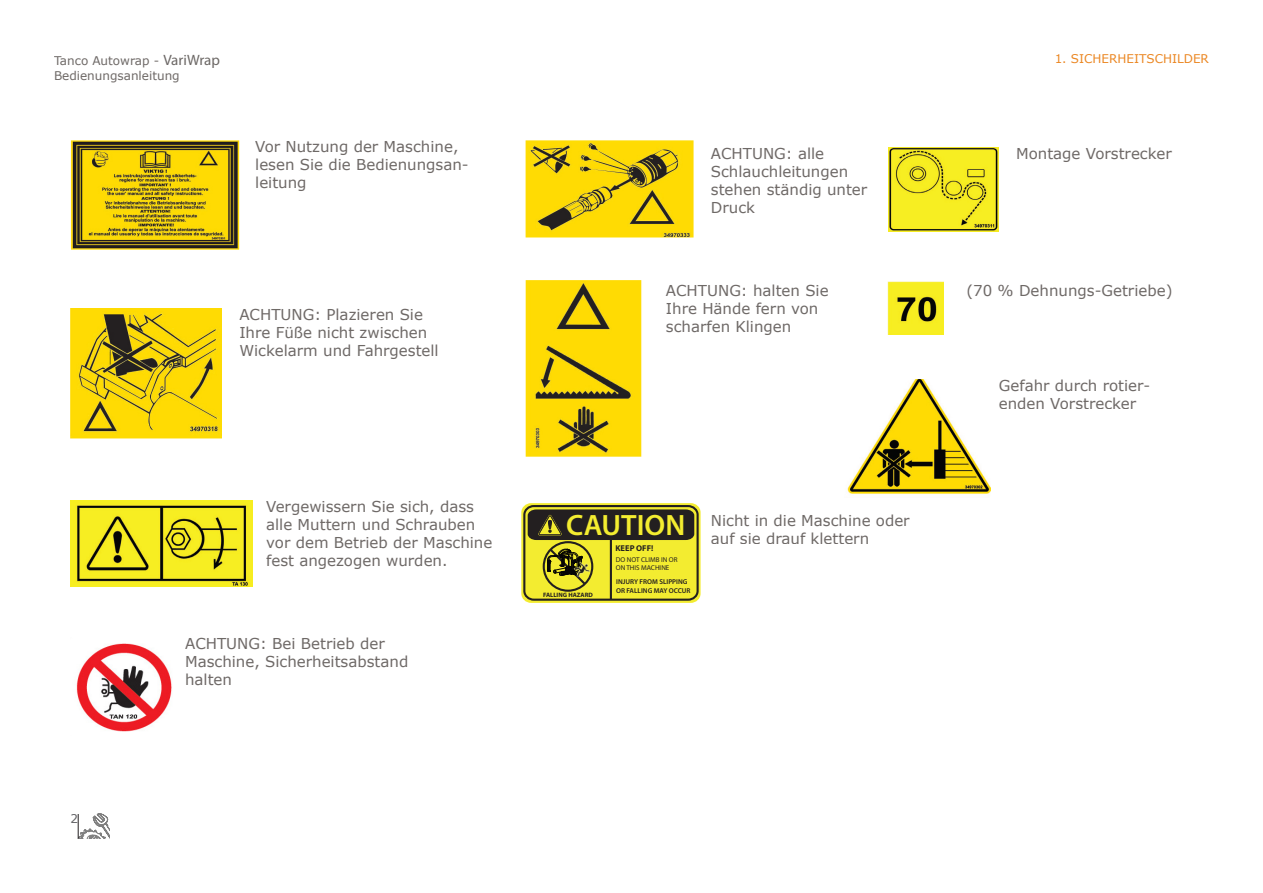
<style>
.page{position:relative;width:1263px;height:893px;background:#fff}
.page>*{position:absolute;margin:0;border:0;box-sizing:border-box;transform-origin:0 0}
.t1{font:15px/18px "Verdana";color:#3e3734}
.t2{font:12px/14.4px "Verdana";color:#3e3734}
.t3{font:12px "Verdana";color:#eb8723}
.t4{font:12px "Verdana";color:#636366}
.t5{font:700 8.4px "Myriad Pro";color:#231f20}
.t6{font:600 7.05px/8.4px "Myriad Pro";color:#231f20}
.t7{font:7.05px/8.4px "Myriad Pro";color:#231f20}
.t8{font:700 6.3px "Myriad Pro";color:#231f20}
.s1{font-family:"Myriad Pro";font-size:15px;color:#3b3532}
</style>
<div class="page">
<svg style="left:78px;top:813px;width:31px;height:26px"></svg>
<img style="left:71px;top:140px;width:168px;height:110px">
<img style="left:526px;top:140px;width:167px;height:97px">
<img style="left:847px;top:379px;width:143px;height:115px">
<img style="left:526px;top:280px;width:116px;height:177px">
<img style="left:71px;top:501px;width:182px;height:85px">
<img style="left:76px;top:643px;width:96px;height:89px">
<img style="left:71px;top:308px;width:151px;height:130px">
<div style="left:521px;top:503px;width:179px;height:100px;background:#f3ec30;border-radius:10px"></div>
<div style="left:523px;top:505px;width:176px;height:96px;border:2px solid #231f20;border-radius:9px"></div>
<svg style="left:528px;top:509px;width:166px;height:31px;background:#2e2a20"></svg>
<hr style="left:610px;top:538px;width:2px;height:61px;background:#231f20">
<div style="left:543px;top:541px;width:50px;height:51px;border:2px solid #231f20;border-radius:50%"></div>
<svg style="left:547px;top:547px;width:40px;height:40px"></svg>
<img style="left:571px;top:559px;width:22px;height:20px">
<img style="left:888px;top:282px;width:55px;height:53px">
<img style="left:888px;top:147px;width:111px;height:84px">
<p class="t2" style="left:54px;top:54px;width:168px">Tanco Autowrap - <span class="s1">VariWrap<br></span>Bedienungsanleitung</p>
<p class="t1" style="left:255px;top:137px;width:215px">Vor Nutzung der Maschine, lesen Sie die Bedienungsan&shy;leitung</p>
<p class="t1" style="left:239px;top:305px;width:201px">ACHTUNG: Plazieren Sie<br>Ihre Füße nicht zwischen<br>Wickelarm und Fahrgestell</p>
<p class="t1" style="left:711px;top:144px;width:158px">ACHTUNG: alle<br>Schlauchleitungen stehen ständig unter<br>Druck</p>
<p class="t1" style="left:666px;top:282px;width:164px">ACHTUNG: halten Sie<br>Ihre Hände fern von scharfen Klingen</p>
<p class="t4" style="left:70px;top:811px;width:9px">2</p>
<p class="t1" style="left:266px;top:498px;width:228px">Vergewissern Sie sich, dass alle Muttern und Schrauben vor dem Betrieb der Maschine fest angezogen wurden.</p>
<p class="t1" style="left:185px;top:634px;width:225px">ACHTUNG: Bei Betrieb der<br>Maschine, Sicherheitsabstand halten</p>
<p class="t1" style="left:566px;top:511px;width:345px;text-indent:145px">Nicht in die Maschine oder<br><sup>CAUTION</sup> auf sie drauf klettern</p>
<p class="t5" style="left:615px;top:542px;width:39px">KEEP OFF!</p>
<p class="t7" style="left:616px;top:555px;width:63px">DO NOT CLIMB IN OR<br>ON THIS MACHINE</p>
<p class="t6" style="left:616px;top:578px;width:76px">INJURY FROM SLIPPING<br>OR FALLING MAY OCCUR</p>
<p class="t8" style="left:543px;top:591px;width:51px">FALLING HAZARD</p>
<p class="t3" style="left:1055px;top:51px;width:156px">1. SICHERHEITSCHILDER</p>
<p class="t1" style="left:1016px;top:144px;width:157px">Montage Vorstrecker</p>
<p class="t1" style="left:966px;top:282px;width:208px">(70 % Dehnungs-Getriebe)</p>
<p class="t1" style="left:999px;top:376px;width:153px">Gefahr durch rotier&shy;enden Vorstrecker</p>
</div>
